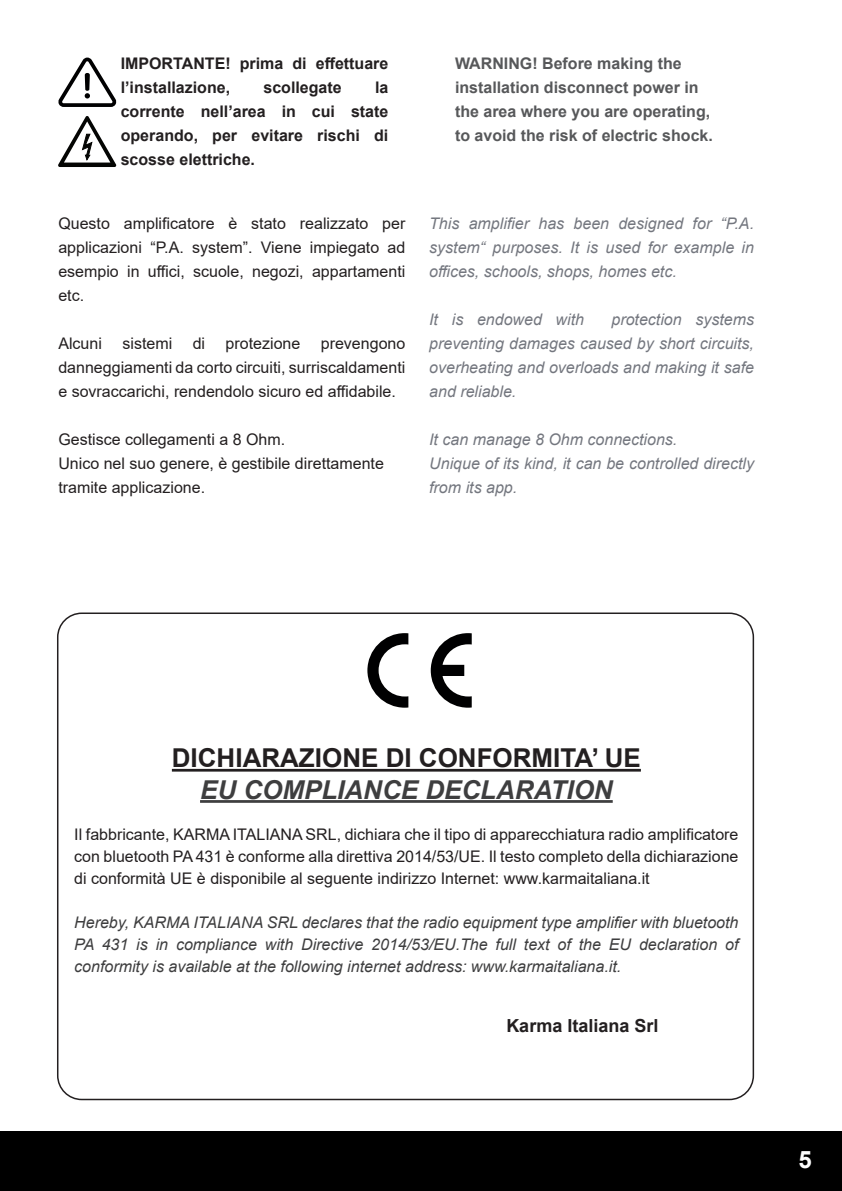
<style>
.page{position:relative;width:842px;height:1191px;background:#fff}
.page>*{position:absolute;margin:0;border:0;box-sizing:border-box;transform-origin:0 0}
.t1{font:700 26px "Arial";color:#231f20}
.t2{font:italic 700 26px "Arial";color:#3e3e3f}
.t3{font:700 24px "Arial";color:#fff}
.t4{font:700 18px "Arial";color:#231f20}
.t5{font:16px/24px "Arial";color:#231f20;text-align:justify}
.t6{font:italic 16px/24px "Arial";color:#74777f;text-align:justify}
.t7{font:italic 16px/22px "Arial";color:#3e3e3f;text-align:justify}
.t8{font:700 16px/24px "Arial";color:#231f20}
.t9{font:700 16px/24px "Arial";color:#57585a}
</style>
<div class="page">
<div style="left:0;top:1131px;width:842px;height:60px;background:#000"></div>
<svg style="left:58px;top:58px;width:58px;height:49px"></svg>
<svg style="left:367px;top:633px;width:41px;height:74px"></svg>
<svg style="left:431px;top:633px;width:41px;height:74px"></svg>
<hr style="left:172px;top:769px;width:469px;height:2px;background:#231f20">
<hr style="left:200px;top:800px;width:413px;height:3px;background:#3e3e3f">
<svg style="left:58px;top:116px;width:58px;height:51px"></svg>
<p class="t8" style="left:121px;top:52px;width:269px">IMPORTANTE! prima di effettuare l’installazione,</p>
<p class="t8" style="left:121px;top:76px;width:269px;text-align:justify;text-indent:254px">la corrente nell’area in cui state operando, per evitare rischi di scosse elettriche.</p>
<p class="t8" style="left:263px;top:76px;width:80px">scollegate</p>
<p class="t5" style="left:58px;top:211px;width:348px">Questo amplificatore è stato realizzato per applicazioni “P.A. system”. Viene impiegato ad esempio in uffici, scuole, negozi, appartamenti etc.</p>
<p class="t5" style="left:58px;top:331px;width:45px">Alcuni</p>
<p class="t5" style="left:122px;top:331px;width:51px">sistemi</p>
<p class="t5" style="left:193px;top:331px;width:14px">di</p>
<p class="t5" style="left:226px;top:331px;width:76px">protezione</p>
<p class="t5" style="left:58px;top:331px;width:348px;text-indent:262px">prevengono danneggiamenti da corto circuiti, surriscaldamenti e sovraccarichi, rendendolo sicuro ed affidabile.</p>
<p class="t5" style="left:58px;top:427px;width:327px;text-align:left">Gestisce collegamenti a 8 Ohm.<br>Unico nel suo genere, è gestibile direttamente tramite applicazione.</p>
<p class="t9" style="left:455px;top:52px;width:259px">WARNING! Before making the installation disconnect power in the area where you are operating, to avoid the risk of electric shock.</p>
<p class="t6" style="left:429px;top:211px;width:326px">This amplifier has been designed for “P.A. system“ purposes. It is used for example in offices, schools, shops, homes etc.</p>
<p class="t6" style="left:429px;top:307px;width:156px">It is endowed with</p>
<p class="t6" style="left:429px;top:307px;width:326px;text-indent:182px">protection systems preventing damages caused by short circuits, overheating and overloads and making it safe and reliable.</p>
<p class="t6" style="left:429px;top:427px;width:326px;text-align:left">It can manage 8 Ohm connections.<br>Unique of its kind, it can be controlled directly from its app.</p>
<h1 class="t1" style="left:172px;top:740px;width:470px">DICHIARAZIONE DI CONFORMITA’ UE</h1>
<h1 class="t2" style="left:200px;top:772px;width:414px">EU COMPLIANCE DECLARATION</h1>
<p class="t5" style="left:74px;top:823px;width:666px;line-height:22px">Il fabbricante, KARMA ITALIANA SRL, dichiara che il tipo di apparecchiatura radio amplificatore con bluetooth PA 431 è conforme alla direttiva 2014/53/UE. Il testo completo della dichiarazione di conformità UE è disponibile al seguente indirizzo Internet: www.karmaitaliana.it</p>
<p class="t7" style="left:74px;top:911px;width:666px">Hereby, KARMA ITALIANA SRL declares that the radio equipment type amplifier with bluetooth PA 431 is in compliance with Directive 2014/53/EU.The full text of the EU declaration of conformity is available at the following internet address: www.karmaitaliana.it.</p>
<p class="t4" style="left:506px;top:1013px;width:154px">Karma Italiana Srl</p>
<h2 class="t3" style="left:799px;top:1143px;width:15px">5</h2>
</div>
